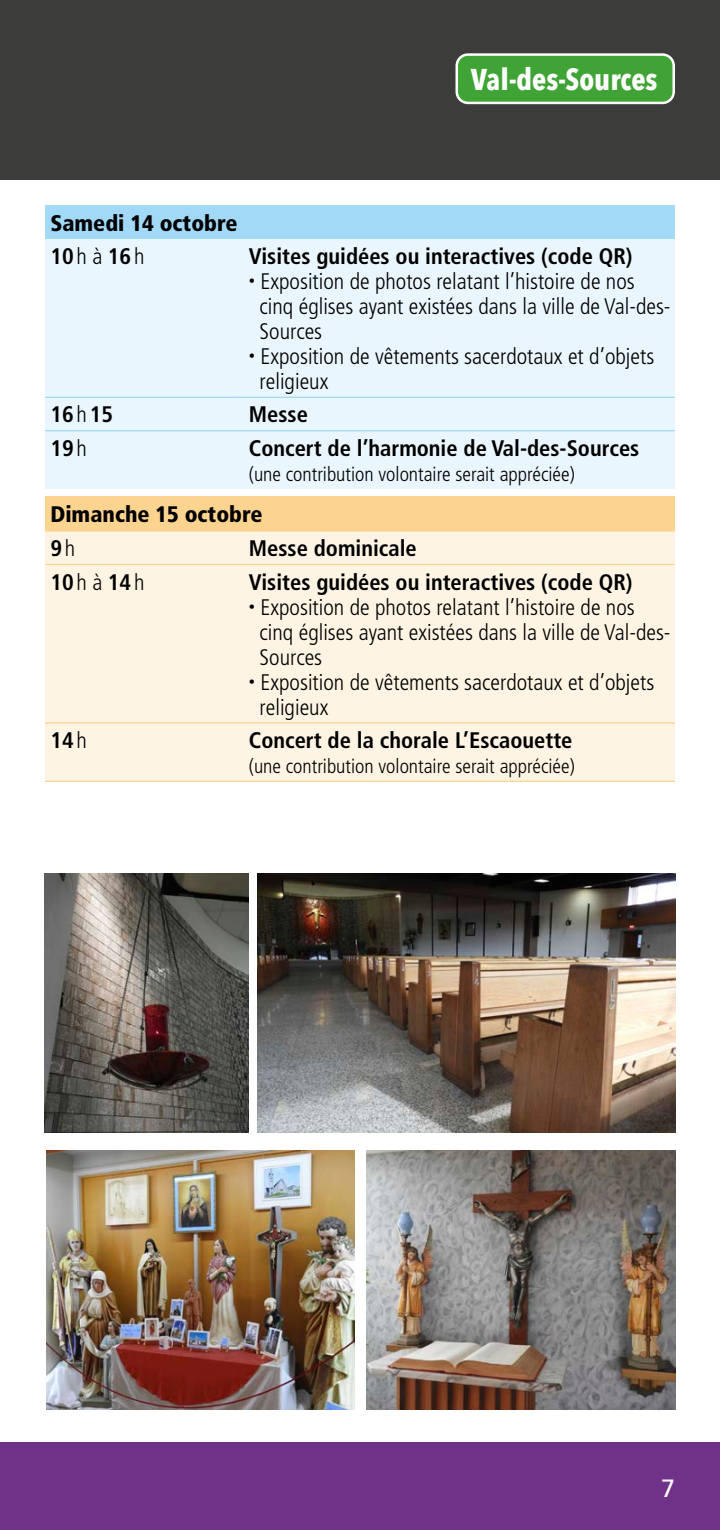
<style>
.page{position:relative;width:720px;height:1530px;background:#fff}
.page>*{position:absolute;margin:0;border:0;box-sizing:border-box;transform-origin:0 0}
.t1{font:700 30px "Avenir Next Condensed";color:#fff}
.t2{font:25px "Frutiger";color:#fff}
.t3{font:300 condensed 22.5px/25px "Frutiger";color:#000}
.t4{font:700 condensed 22.5px "Frutiger";color:#000}
.t5{font:900 condensed 22.5px/33.5px "Frutiger";color:#000}
.t6{font:300 condensed 20px "Frutiger";color:#000}
.s1{font-weight:700}
.s2{font-weight:300}
</style>
<div class="page">
<div style="left:0;top:1442px;width:720px;height:88px;background:#703188"></div>
<div style="left:0;top:0;width:720px;height:180px;background:#3c3c3a"></div>
<div style="left:457px;top:55px;width:217px;height:48px;background:#3fa435;border-radius:11px"></div>
<div style="left:455px;top:53px;width:220px;height:51px;border:2px solid #fff;border-radius:11px"></div>
<div style="left:45px;top:205px;width:630px;height:34px;background:#a1d9f7"></div>
<div style="left:45px;top:239px;width:630px;height:250px;background:#eaf6fd"></div>
<div style="left:45px;top:497px;width:630px;height:34px;background:#fdd390"></div>
<div style="left:45px;top:532px;width:630px;height:249px;background:#fef4e4"></div>
<hr style="left:45px;top:530px;width:193px;height:2px;background:#fdd390">
<hr style="left:238px;top:530px;width:437px;height:2px;background:#fdd390">
<hr style="left:45px;top:564px;width:193px;height:1px;background:#fdd390">
<hr style="left:238px;top:564px;width:437px;height:1px;background:#fdd390">
<hr style="left:45px;top:722px;width:193px;height:1px;background:#fdd390">
<hr style="left:238px;top:722px;width:437px;height:1px;background:#fdd390">
<hr style="left:45px;top:781px;width:193px;height:1px;background:#fdd390">
<hr style="left:238px;top:781px;width:437px;height:1px;background:#fdd390">
<hr style="left:45px;top:397px;width:193px;height:1px;background:#a1d9f7">
<hr style="left:238px;top:397px;width:437px;height:1px;background:#a1d9f7">
<hr style="left:45px;top:430px;width:193px;height:1px;background:#a1d9f7">
<hr style="left:238px;top:430px;width:437px;height:1px;background:#a1d9f7">
<img style="left:258px;top:873px;width:417px;height:259px">
<img style="left:367px;top:1151px;width:308px;height:259px">
<img style="left:46px;top:1151px;width:309px;height:259px">
<img style="left:44px;top:873px;width:204px;height:259px">
<h1 class="t1" style="left:471px;top:61px;width:188px">Val-des-Sources</h1>
<p class="t5" style="left:50px;top:206px;width:189px">Samedi 14 octobre<br><span class="s1">10</span><span class="s2">h à</span> <span class="s1">16</span><span class="s2">h</span></p>
<p class="t4" style="left:249px;top:243px;width:385px">Visites guidées ou interactives (code QR)</p>
<p class="t3" style="left:260px;top:269px;width:412px;text-indent:-11px"><sup>•</sup> Exposition de photos relatant l’histoire de nos cinq églises ayant existées dans la ville de Val-des-<br>Sources</p>
<p class="t3" style="left:260px;top:344px;width:396px;text-indent:-11px"><sup>•</sup> Exposition de vêtements sacerdotaux et d’objets religieux</p>
<p class="t4" style="left:50px;top:401px;width:64px">16<span class="s2">h</span>15</p>
<p class="t4" style="left:249px;top:401px;width:61px">Messe</p>
<p class="t4" style="left:50px;top:435px;width:38px">19<span class="s2">h</span></p>
<p class="t4" style="left:249px;top:435px;width:392px">Concert de l’harmonie de Val-des-Sources</p>
<p class="t6" style="left:249px;top:463px;width:328px">(une contribution volontaire serait appréciée)</p>
<p class="t5" style="left:50px;top:497px;width:214px;line-height:34.2px">Dimanche 15 octobre<br><span class="s1">9</span><span class="s2">h</span></p>
<p class="t4" style="left:249px;top:535px;width:169px">Messe dominicale</p>
<p class="t4" style="left:50px;top:568px;width:96px">10<span class="s2">h à</span> 14<span class="s2">h</span></p>
<p class="t4" style="left:249px;top:568px;width:385px">Visites guidées ou interactives (code QR)</p>
<p class="t3" style="left:260px;top:595px;width:412px;text-indent:-11px"><sup>•</sup> Exposition de photos relatant l’histoire de nos cinq églises ayant existées dans la ville de Val-des-<br>Sources</p>
<p class="t3" style="left:260px;top:670px;width:396px;text-indent:-11px"><sup>•</sup> Exposition de vêtements sacerdotaux et d’objets religieux</p>
<p class="t4" style="left:50px;top:727px;width:38px">14<span class="s2">h</span></p>
<p class="t4" style="left:249px;top:727px;width:325px">Concert de la chorale L’Escaouette</p>
<p class="t6" style="left:249px;top:755px;width:328px">(une contribution volontaire serait appréciée)</p>
<p class="t2" style="left:661px;top:1473px;width:15px">7</p>
</div>
